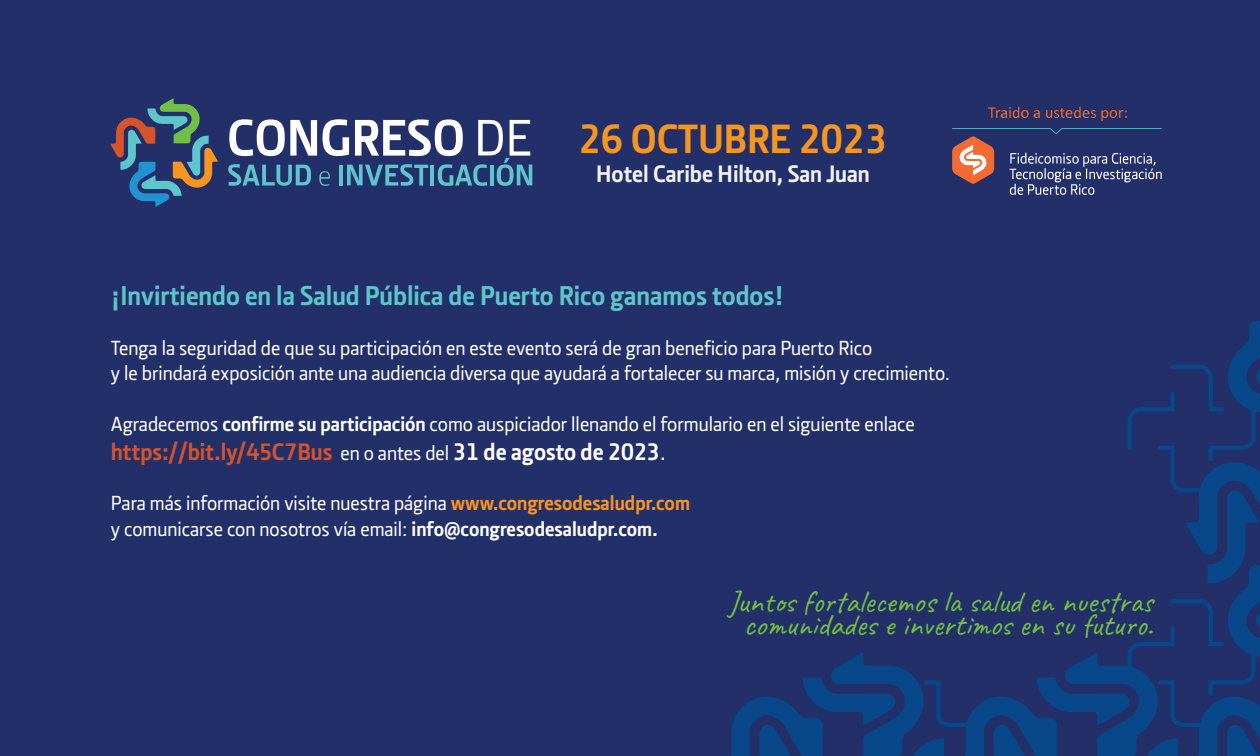
<style>
.page{position:relative;width:1260px;height:756px;background:#232f68}
.page>*{position:absolute;margin:0;border:0;box-sizing:border-box;transform-origin:0 0}
.t1{font:700 42px "Section";color:#f79521}
.t2{font:31.5px "Caveat";color:#71bf44}
.t3{font:700 28px "Section";color:#5dc6cc}
.t4{font:700 24.5px "Section";color:#d75329}
.t5{font:700 24.5px "Section";color:#f2f3f4}
.t6{font:500 21px "Section";color:#fff}
.s1{font-weight:700}
.s2{font-weight:500;font-size:21px;color:#fff}
.s3{color:#fff}
.s4{font-weight:500;color:#fff}
.s5{font-weight:700;color:#f79521}
</style>
<div class="page">
<svg style="left:731px;top:321px;width:529px;height:435px"></svg>
<svg style="left:110px;top:98px;width:108px;height:109px"></svg>
<svg style="left:228px;top:119px;width:304px;height:67px"></svg>
<svg style="left:988px;top:107px;width:52px;height:11px"></svg>
<svg style="left:1046px;top:107px;width:81px;height:14px"></svg>
<svg style="left:952px;top:128px;width:210px;height:67px"></svg>
<p class="t1" style="left:579px;top:113px;width:310px">26 OCTUBRE 2023</p>
<p class="t5" style="left:596px;top:158px;width:275px">Hotel Caribe Hilton, San Juan</p>
<p class="t3" style="left:111px;top:278px;width:675px">¡Invirtiendo en la Salud Pública de Puerto Rico ganamos todos!</p>
<p class="t6" style="left:111px;top:335px;width:763px">Tenga la seguridad de que su participación en este evento será de gran beneficio para Puerto Rico</p>
<p class="t6" style="left:111px;top:361px;width:841px">y le brindará exposición ante una audiencia diversa que ayudará a fortalecer su marca, misión y crecimiento.</p>
<p class="t6" style="left:111px;top:411px;width:805px">Agradecemos <span class="s1">confirme su participación</span> como auspiciador llenando el formulario en el siguiente enlace</p>
<p class="t4" style="left:111px;top:437px;width:557px">https://bit.ly/45C7Bus <span class="s2">en o antes del</span> <span class="s3">31 de agosto de 2023</span><span class="s4">.</span></p>
<p class="t6" style="left:111px;top:491px;width:581px">Para más información visite nuestra página <span class="s5">www.congresodesaludpr.com</span></p>
<p class="t6" style="left:111px;top:516px;width:549px">y comunicarse con nosotros vía email: <span class="s1">info@congresodesaludpr.com.</span></p>
<p class="t2" style="left:728px;top:581px;width:426px">Juntos fortalecemos la salud en nuestras</p>
<p class="t2" style="left:744px;top:604px;width:411px">comunidades e invertimos en su futuro.</p>
</div>
